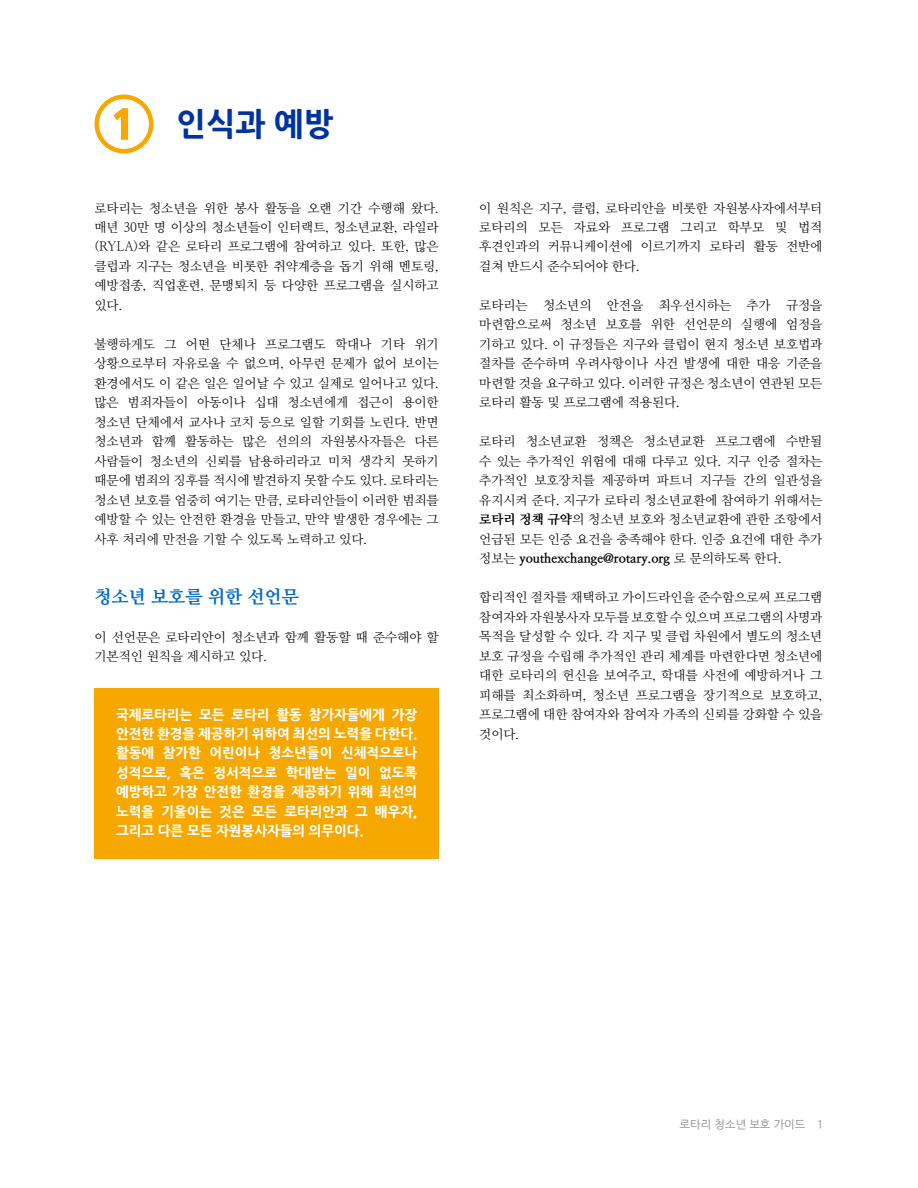
<style>
.page{position:relative;width:918px;height:1188px;background:#fff}
.page>*{position:absolute;margin:0;border:0;box-sizing:border-box;transform-origin:0 0}
.t1{font:700 31.5px "Nanum Gothic OTF Extra";color:#0033a0}
.t2{font:700 18px "Nanum Myeongjo OTF Extra";color:#0069c8}
.t3{font:700 13.5px/19.5px "Nanum Gothic OTF Extra";color:#fff;text-align:justify}
.t4{font:12.75px/19.5px "Nanum Myeongjo OTF";color:#000;text-align:justify}
.t5{font:700 12.75px "Nanum Myeongjo OTF Extra";color:#000}
.t6{font:11.25px "Nanum Gothic OTF";color:#8a8a8d}
.s1{font-family:"Nanum Myeongjo OTF Extra";font-weight:700}
.s2{font-family:"Nanum Myeongjo OTF";font-weight:400}
</style>
<div class="page">
<div style="left:94px;top:688px;width:345px;height:171px;background:#f7a800"></div>
<div style="left:94px;top:95px;width:59px;height:58px;border:5px solid #f7a800;border-radius:50%"></div>
<svg style="left:114px;top:108px;width:14px;height:32px"></svg>
<h1 class="t1" style="left:177px;top:105px;width:158px">인식과 예방</h1>
<p class="t4" style="left:94px;top:197px;width:346px">로타리는 청소년을 위한 봉사 활동을 오랜 기간 수행해 왔다. 매년 30만 명 이상의 청소년들이 인터랙트, 청소년교환, 라일라 (RYLA)와 같은 로타리 프로그램에 참여하고 있다. 또한, 많은 클럽과 지구는 청소년을 비롯한 취약계층을 돕기 위해 멘토링, 예방접종, 직업훈련, 문맹퇴치 등 다양한 프로그램을 실시하고 있다.</p>
<p class="t4" style="left:94px;top:334px;width:346px">불행하게도 그 어떤 단체나 프로그램도 학대나 기타 위기 상황으로부터 자유로울 수 없으며, 아무런 문제가 없어 보이는 환경에서도 이 같은 일은 일어날 수 있고 실제로 일어나고 있다. 많은 범죄자들이 아동이나 십대 청소년에게 접근이 용이한 청소년 단체에서 교사나 코치 등으로 일할 기회를 노린다. 반면 청소년과 함께 활동하는 많은 선의의 자원봉사자들은 다른 사람들이 청소년의 신뢰를 남용하리라고 미처 생각치 못하기 때문에 범죄의 징후를 적시에 발견하지 못할 수도 있다. 로타리는 청소년 보호를 엄중히 여기는 만큼, 로타리안들이 이러한 범죄를 예방할 수 있는 안전한 환경을 만들고, 만약 발생한 경우에는 그 사후 처리에 만전을 기할 수 있도록 노력하고 있다.</p>
<h2 class="t2" style="left:94px;top:585px;width:206px">청소년 보호를 위한 선언문</h2>
<p class="t4" style="left:94px;top:626px;width:346px">이 선언문은 로타리안이 청소년과 함께 활동할 때 준수해야 할 기본적인 원칙을 제시하고 있다.</p>
<p class="t3" style="left:116px;top:704px;width:303px">국제로타리는 모든 로타리 활동 참가자들에게 가장 안전한 환경을 제공하기 위하여 최선의 노력을 다한다. 활동에 참가한 어린이나 청소년들이 신체적으로나 성적으로, 혹은 정서적으로 학대받는 일이 없도록 예방하고 가장 안전한 환경을 제공하기 위해 최선의 노력을 기울이는 것은 모든 로타리안과 그 배우자, 그리고 다른 모든 자원봉사자들의 의무이다.</p>
<p class="t4" style="left:479px;top:197px;width:345px">이 원칙은 지구, 클럽, 로타리안을 비롯한 자원봉사자에서부터 로타리의 모든 자료와 프로그램 그리고 학부모 및 법적 후견인과의 커뮤니케이션에 이르기까지 로타리 활동 전반에 걸쳐 반드시 준수되어야 한다.</p>
<p class="t4" style="left:479px;top:295px;width:345px">로타리는 청소년의 안전을 최우선시하는 추가 규정을 마련함으로써 청소년 보호를 위한 선언문의 실행에 엄정을 기하고 있다. 이 규정들은 지구와 클럽이 현지 청소년 보호법과 절차를 준수하며 우려사항이나 사건 발생에 대한 대응 기준을 마련할 것을 요구하고 있다. 이러한 규정은 청소년이 연관된 모든 로타리 활동 및 프로그램에 적용된다.</p>
<p class="t4" style="left:479px;top:431px;width:345px">로타리 청소년교환 정책은 청소년교환 프로그램에 수반될 수 있는 추가적인 위험에 대해 다루고 있다. 지구 인증 절차는 추가적인 보호장치를 제공하며 파트너 지구들 간의 일관성을 유지시켜 준다. 지구가 로타리 청소년교환에 참여하기 위해서는 <span class="s1">로타리 정책 규약</span>의 청소년 보호와 청소년교환에 관한 조항에서 언급된 모든 인증 요건을 충족해야 한다. 인증 요건에 대한 추가</p>
<p class="t5" style="left:479px;top:551px;width:304px"><span class="s2">정보는</span> youthexchange@rotary.org <span class="s2">로 문의하도록 한다.</span></p>
<p class="t4" style="left:479px;top:587px;width:345px">합리적인 절차를 채택하고 가이드라인을 준수함으로써 프로그램 참여자와 자원봉사자 모두를 보호할 수 있으며 프로그램의 사명과 목적을 달성할 수 있다. 각 지구 및 클럽 차원에서 별도의 청소년 보호 규정을 수립해 추가적인 관리 체계를 마련한다면 청소년에 대한 로타리의 헌신을 보여주고, 학대를 사전에 예방하거나 그 피해를 최소화하며, 청소년 프로그램을 장기적으로 보호하고, 프로그램에 대한 참여자와 참여자 가족의 신뢰를 강화할 수 있을 것이다.</p>
<p class="t6" style="left:680px;top:1118px;width:145px">로타리 청소년 보호 가이드 1</p>
</div>
